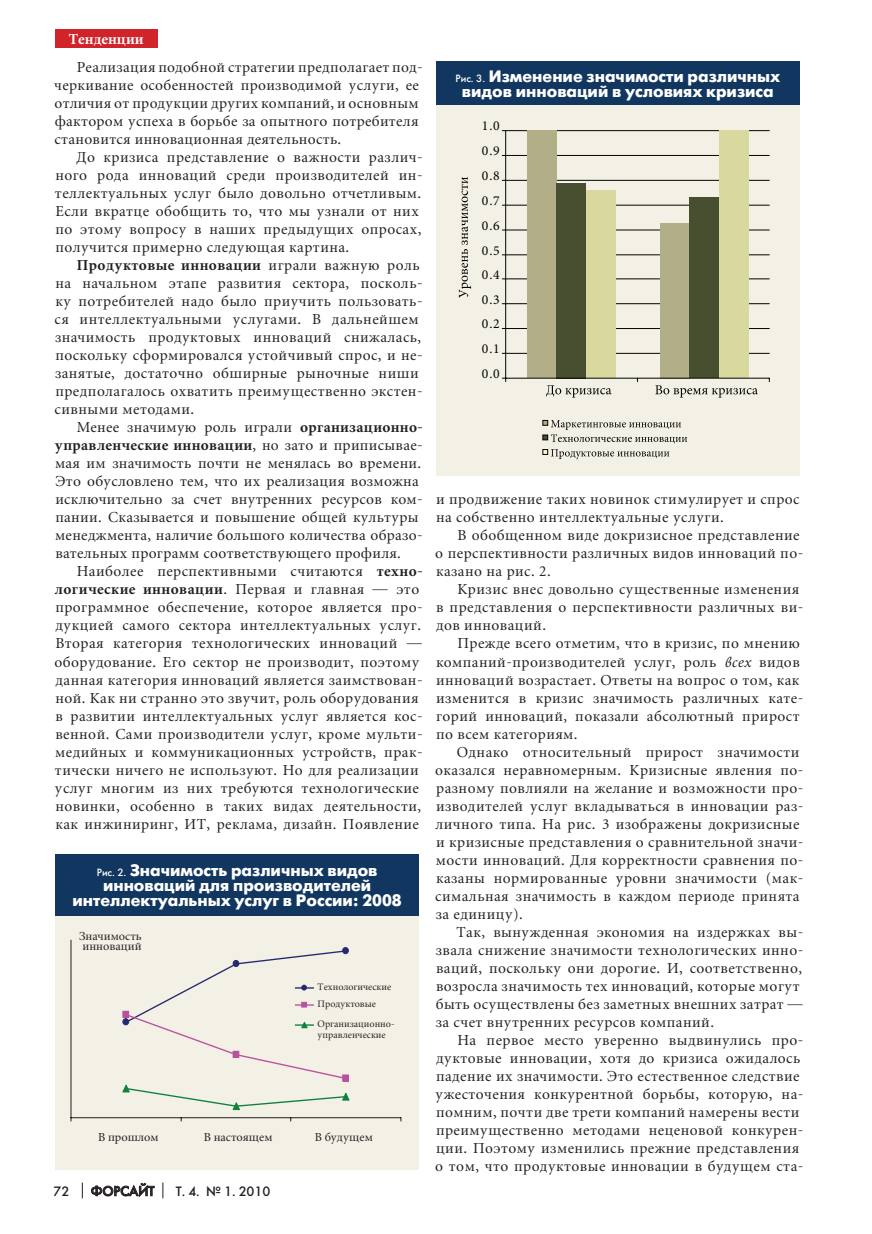
<style>
.page{position:relative;width:872px;height:1234px;background:#fff}
.page>*{position:absolute;margin:0;border:0;box-sizing:border-box;transform-origin:0 0}
.t1{font:700 16.5px/15px "Futura Futuris C";color:#fff;text-align:center}
.t2{font:15px/18px "Miniature";letter-spacing:.03em;color:#231f20}
.t3{font:700 15px "Miniature";color:#fff}
.t4{font:13.65px "Minion Pro";color:#040503}
.t5{font:13.5px "Futura Futuris C";color:#231f20}
.t6{font:12px/10.5px "Miniature";color:#231f20}
.t7{font:9.75px/17px "Miniature";color:#231f20}
.s1{font-weight:700}
.s2{font-weight:400;font-size:10.5px}
.s3{font-style:italic}
</style>
<div class="page">
<svg style="left:82px;top:1182px;width:1px;height:15px"></svg>
<svg style="left:162px;top:1182px;width:1px;height:15px"></svg>
<svg style="left:91px;top:1182px;width:64px;height:15px"></svg>
<div style="left:55px;top:30px;width:102px;height:18px;background:#d1232a"></div>
<div style="left:436px;top:87px;width:363px;height:388px;background:#f3f0e5"></div>
<div style="left:55px;top:876px;width:364px;height:293px;background:#f3f0e5"></div>
<hr style="left:71px;top:939px;width:1px;height:178px;background:#231f20">
<hr style="left:71px;top:1117px;width:330px;height:1px;background:#231f20">
<svg style="left:122px;top:947px;width:228px;height:162px"></svg>
<div style="left:55px;top:854px;width:364px;height:61px;background:#113760"></div>
<div style="left:436px;top:61px;width:363px;height:44px;background:#113760"></div>
<hr style="left:505px;top:353px;width:264px;height:1px;background:#040503">
<hr style="left:505px;top:328px;width:264px;height:1px;background:#040503">
<hr style="left:505px;top:303px;width:264px;height:1px;background:#040503">
<hr style="left:505px;top:278px;width:264px;height:1px;background:#040503">
<hr style="left:505px;top:254px;width:264px;height:1px;background:#040503">
<hr style="left:505px;top:230px;width:264px;height:1px;background:#040503">
<hr style="left:505px;top:205px;width:264px;height:1px;background:#040503">
<hr style="left:505px;top:180px;width:264px;height:1px;background:#040503">
<hr style="left:505px;top:155px;width:264px;height:1px;background:#040503">
<hr style="left:505px;top:130px;width:264px;height:1px;background:#040503">
<div style="left:660px;top:223px;width:29px;height:155px;background:#b1ae88"></div>
<div style="left:689px;top:197px;width:30px;height:181px;background:#484e30"></div>
<div style="left:719px;top:131px;width:29px;height:247px;background:#d8d89f"></div>
<div style="left:527px;top:131px;width:29px;height:247px;background:#b1ae88"></div>
<div style="left:556px;top:183px;width:30px;height:195px;background:#484e30"></div>
<div style="left:586px;top:190px;width:29px;height:188px;background:#d8d89f"></div>
<hr style="left:505px;top:131px;width:1px;height:247px;background:#040503">
<hr style="left:505px;top:378px;width:264px;height:1px;background:#040503">
<svg style="left:655px;top:385px;width:103px;height:12px"></svg>
<svg style="left:546px;top:385px;width:65px;height:12px"></svg>
<svg style="left:459px;top:177px;width:12px;height:121px"></svg>
<svg style="left:542px;top:420px;width:145px;height:23px"></svg>
<svg style="left:542px;top:449px;width:127px;height:10px"></svg>
<p class="t3" style="left:69px;top:31px;width:76px">Тенденции</p>
<p class="t2" style="left:54px;top:59px;width:370px;text-indent:22px">Реализация подобной стратегии предполагает под&shy;черкивание особенностей производимой услуги, ее отличия от продукции других компаний, и основным фактором успеха в борьбе за опытного потребителя становится инновационная деятельность.</p>
<p class="t2" style="left:55px;top:149px;width:369px;text-indent:22px">До кризиса представление о важности различ&shy;ного рода инноваций среди производителей ин&shy;теллектуальных услуг было довольно отчетливым.<br>Если вкратце обобщить то, что мы узнали от них по этому вопросу в наших предыдущих опросах, получится примерно следующая картина.</p>
<p class="t2" style="left:55px;top:257px;width:370px;text-indent:22px"><span class="s1">Продуктовые инновации</span> играли важную роль на начальном этапе развития сектора, посколь&shy;ку потребителей надо было приучить пользовать&shy;ся интеллектуальными услугами. В дальнейшем значимость продуктовых инноваций снижалась, поскольку сформировался устойчивый спрос, и не&shy;занятые, достаточно обширные рыночные ниши предполагалось охватить преимущественно экстен&shy;сивными методами.</p>
<p class="t2" style="left:55px;top:419px;width:369px;text-indent:22px">Менее значимую роль играли <span class="s1">организационно&shy;управленческие инновации</span>, но зато и приписывае&shy;мая им значимость почти не менялась во времени.<br>Это обусловлено тем, что их реализация возможна исключительно за счет внутренних ресурсов ком&shy;пании. Сказывается и повышение общей культуры менеджмента, наличие большого количества образо&shy;вательных программ соответствующего профиля.</p>
<p class="t2" style="left:55px;top:563px;width:369px;text-indent:22px">Наиболее перспективными считаются <span class="s1">техно&shy;логические инновации</span>. Первая и главная — это программное обеспечение, которое является про&shy;дукцией самого сектора интеллектуальных услуг.<br>Вторая категория технологических инноваций — оборудование. Его сектор не производит, поэтому данная категория инноваций является заимствован&shy;ной. Как ни странно это звучит, роль оборудования в развитии интеллектуальных услуг является кос&shy;венной. Сами производители услуг, кроме мульти&shy;медийных и коммуникационных устройств, прак&shy;тически ничего не используют. Но для реализации услуг многим из них требуются технологические новинки, особенно в таких видах деятельности, как инжиниринг, ИT, реклама, дизайн. Появление</p>
<p class="t1" style="left:73px;top:863px;width:330px"><span class="s2">Рис. 2.</span> Значимость различных видов инноваций для производителей интеллектуальных услуг в России: 2008</p>
<p class="t6" style="left:79px;top:930px;width:64px">Значимость инноваций</p>
<p class="t7" style="left:318px;top:978px;width:75px">Технологические<br>Продуктовые</p>
<p class="t7" style="left:318px;top:1018px;width:79px;line-height:10.5px">Организационно&shy;управленческие</p>
<p class="t6" style="left:98px;top:1131px;width:62px">В прошлом</p>
<p class="t6" style="left:204px;top:1131px;width:70px">В настоящем</p>
<p class="t6" style="left:315px;top:1131px;width:60px">В будущем</p>
<p class="t5" style="left:54px;top:1182px;width:17px">72</p>
<p class="t5" style="left:91px;top:1182px;width:65px">Форсайт</p>
<p class="t5" style="left:176px;top:1182px;width:96px">Т. 4. № 1. 2010</p>
<p class="t1" style="left:455px;top:69px;width:326px"><span class="s2">Рис. 3.</span> Изменение значимости различных видов инноваций в условиях кризиса</p>
<p class="t4" style="left:482px;top:117px;width:20px">1.0</p>
<p class="t4" style="left:482px;top:142px;width:20px">0.9</p>
<p class="t4" style="left:482px;top:167px;width:20px">0.8</p>
<p class="t4" style="left:482px;top:191px;width:20px">0.7</p>
<p class="t4" style="left:482px;top:216px;width:20px">0.6</p>
<p class="t4" style="left:482px;top:241px;width:20px">0.5</p>
<p class="t4" style="left:482px;top:265px;width:20px">0.4</p>
<p class="t4" style="left:482px;top:290px;width:20px">0.3</p>
<p class="t4" style="left:482px;top:315px;width:20px">0.2</p>
<p class="t4" style="left:482px;top:339px;width:20px">0.1</p>
<p class="t4" style="left:482px;top:364px;width:20px">0.0</p>
<p class="t2" style="left:436px;top:491px;width:365px">и продвижение таких новинок стимулирует и спрос на собственно интеллектуальные услуги.</p>
<p class="t2" style="left:435px;top:527px;width:369px;text-indent:22px">В обобщенном виде докризисное представление о перспективности различных видов инноваций по&shy;казано на рис. 2.</p>
<p class="t2" style="left:436px;top:581px;width:369px;text-indent:21px">Кризис внес довольно существенные изменения в представления о перспективности различных ви&shy;дов инноваций.</p>
<p class="t2" style="left:436px;top:635px;width:369px;text-indent:21px">Прежде всего отметим, что в кризис, по мнению компаний-производителей услуг, роль <span class="s3">всех</span> видов инноваций возрастает. Ответы на вопрос о том, как изменится в кризис значимость различных кате&shy;горий инноваций, показали абсолютный прирост по всем категориям.</p>
<p class="t2" style="left:435px;top:743px;width:370px;text-indent:21px">Однако относительный прирост значимости оказался неравномерным. Кризисные явления по&shy;разному повлияли на желание и возможности про&shy;изводителей услуг вкладываться в инновации раз&shy;личного типа. На рис. 3 изображены докризисные и кризисные представления о сравнительной значи&shy;мости инноваций. Для корректности сравнения по&shy;казаны нормированные уровни значимости (мак&shy;симальная значимость в каждом периоде принята за единицу).</p>
<p class="t2" style="left:436px;top:923px;width:369px;text-indent:21px">Так, вынужденная экономия на издержках вы&shy;звала снижение значимости технологических инно&shy;ваций, поскольку они дорогие. И, соответственно, возросла значимость тех инноваций, которые могут быть осуществлены без заметных внешних затрат — за счет внутренних ресурсов компаний.</p>
<p class="t2" style="left:435px;top:1031px;width:370px;text-indent:22px">На первое место уверенно выдвинулись про&shy;дуктовые инновации, хотя до кризиса ожидалось падение их значимости. Это естественное следствие ужесточения конкурентной борьбы, которую, на&shy;помним, почти две трети компаний намерены вести преимущественно методами неценовой конкурен&shy;ции. Поэтому изменились прежние представления о том, что продуктовые инновации в будущем ста-</p>
</div>
